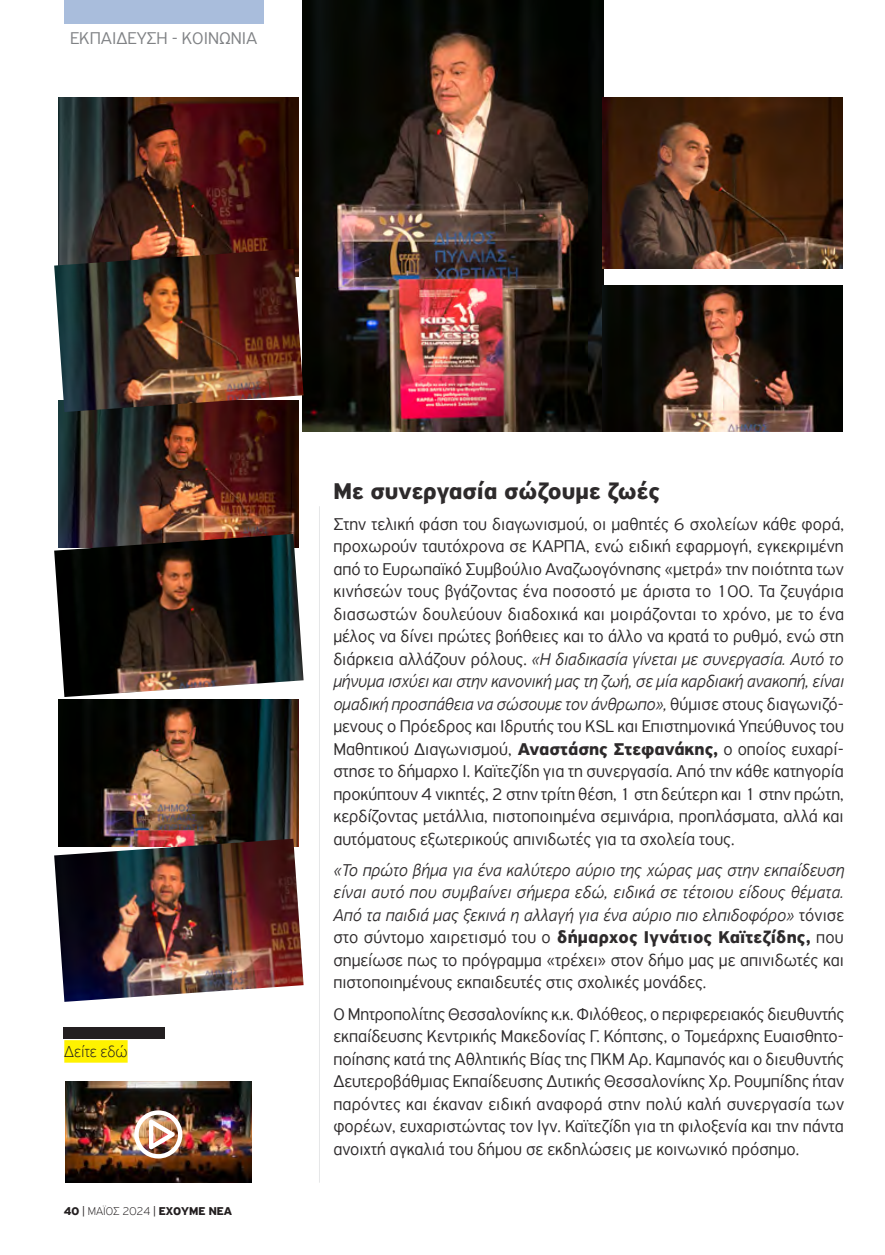
<style>
.page{position:relative;width:885px;height:1255px;background:#fff}
.page>*{position:absolute;margin:0;border:0;box-sizing:border-box;transform-origin:0 0}
.t1{font:700 24px "PF Highway Sans Pro";color:#2d2a2b}
.t2{font:300 18px/22.5px "PF Highway Sans Pro";color:#2d2a2b;text-align:justify}
.t3{font:italic 300 18px/22.5px "PF Highway Sans Pro";letter-spacing:.005em;color:#2d2a2b;text-align:justify}
.t4{font:300 18px "PF Highway Sans Pro";color:#808285}
.t5{font:100 16.8px "PF Highway Sans Pro";color:#231f20}
.t6{font:700 12px "PF Highway Sans Pro";color:#231f20}
.s1{font-weight:300}
.s2{font-weight:100}
.s3{font-style:italic}
.s4{font-weight:700}
.s5{font-style:normal}
.s6{font-weight:700;font-style:normal}
</style>
<div class="page">
<div style="left:64px;top:0;width:200px;height:24px;background:#a9bddc"></div>
<img style="left:302px;top:0;width:301px;height:431px">
<img style="left:59px;top:98px;width:240px;height:151px">
<img style="left:602px;top:98px;width:240px;height:170px">
<img style="left:602px;top:285px;width:240px;height:147px">
<img style="left:59px;top:412px;width:240px;height:122px">
<img style="left:59px;top:699px;width:240px;height:139px">
<img style="left:54px;top:249px;width:249px;height:163px">
<img style="left:54px;top:534px;width:249px;height:163px">
<img style="left:54px;top:838px;width:249px;height:163px">
<div style="left:64px;top:1040px;width:64px;height:22px;background:#fff200"></div>
<img style="left:65px;top:1081px;width:186px;height:101px">
<img style="left:134px;top:1110px;width:48px;height:48px">
<div style="left:64px;top:1027px;width:101px;height:11px;background:#231f20"></div>
<hr style="left:319px;top:506px;width:1px;height:676px;background:#e6e7e8">
<p class="t4" style="left:70px;top:27px;width:189px">ΕΚΠΑΙΔΕΥΣΗ - ΚΟΙΝΩΝΙΑ</p>
<p class="t5" style="left:64px;top:1042px;width:65px">Δείτε εδώ</p>
<p class="t6" style="left:64px;top:1203px;width:170px">40 <span class="s1">|</span> <span class="s2">ΜΑΪΟΣ 2024</span> <span class="s1">|</span> ΕΧΟΥΜΕ ΝΕΑ</p>
<h1 class="t1" style="left:333px;top:477px;width:328px">Με συνεργασία σώζουμε ζωές</h1>
<p class="t2" style="left:333px;top:512px;width:512px">Στην τελική φάση του διαγωνισμού, οι μαθητές 6 σχολείων κάθε φορά, προχωρούν ταυτόχρονα σε ΚΑΡΠΑ, ενώ ειδική εφαρμογή, εγκεκριμένη από το Ευρωπαϊκό Συμβούλιο Αναζωογόνησης «μετρά» την ποιότητα των κινήσεών τους βγάζοντας ένα ποσοστό με άριστα το 100. Τα ζευγάρια διασωστών δουλεύουν διαδοχικά και μοιράζονται το χρόνο, με το ένα μέλος να δίνει πρώτες βοήθειες και το άλλο να κρατά το ρυθμό, ενώ στη διάρκεια αλλάζουν ρόλους. <span class="s3">«Η διαδικασία γίνεται με συνεργασία. Αυτό το μήνυμα ισχύει και στην κανονική μας τη ζωή, σε μία καρδιακή ανακοπή, είναι ομαδική προσπάθεια να σώσουμε τον άνθρωπο»,</span> θύμισε στους διαγωνιζό&shy;μενους ο Πρόεδρος και Ιδρυτής του KSL και Επιστημονικά Υπεύθυνος του Μαθητικού Διαγωνισμού, <span class="s4">Αναστάσης Στεφανάκης,</span> ο οποίος ευχαρί&shy;στησε το δήμαρχο Ι. Καϊτεζίδη για τη συνεργασία. Από την κάθε κατηγορία προκύπτουν 4 νικητές, 2 στην τρίτη θέση, 1 στη δεύτερη και 1 στην πρώτη, κερδίζοντας μετάλλια, πιστοποιημένα σεμινάρια, προπλάσματα, αλλά και αυτόματους εξωτερικούς απινιδωτές για τα σχολεία τους.</p>
<p class="t3" style="left:333px;top:858px;width:512px">«Το πρώτο βήμα για ένα καλύτερο αύριο της χώρας μας στην εκπαίδευση είναι αυτό που συμβαίνει σήμερα εδώ, ειδικά σε τέτοιου είδους θέματα.<br>Από τα παιδιά μας ξεκινά η αλλαγή για ένα αύριο πιο ελπιδοφόρο» <span class="s5">τόνισε στο σύντομο χαιρετισμό του ο</span> <span class="s6">δήμαρχος Ιγνάτιος Καϊτεζίδης,</span> <span class="s5">που σημείωσε πως το πρόγραμμα «τρέχει» στον δήμο μας με απινιδωτές και πιστοποιημένους εκπαιδευτές στις σχολικές μονάδες.</span></p>
<p class="t2" style="left:333px;top:1002px;width:512px">Ο Μητροπολίτης Θεσσαλονίκης κ.κ. Φιλόθεος, ο περιφερειακός διευθυντής εκπαίδευσης Κεντρικής Μακεδονίας Γ. Κόπτσης, ο Τομεάρχης Ευαισθητο&shy;ποίησης κατά της Αθλητικής Βίας της ΠΚΜ Αρ. Καμπανός και ο διευθυντής Δευτεροβάθμιας Εκπαίδευσης Δυτικής Θεσσαλονίκης Χρ. Ρουμπίδης ήταν παρόντες και έκαναν ειδική αναφορά στην πολύ καλή συνεργασία των φορέων, ευχαριστώντας τον Ιγν. Καϊτεζίδη για τη φιλοξενία και την πάντα ανοιχτή αγκαλιά του δήμου σε εκδηλώσεις με κοινωνικό πρόσημο.</p>
</div>
